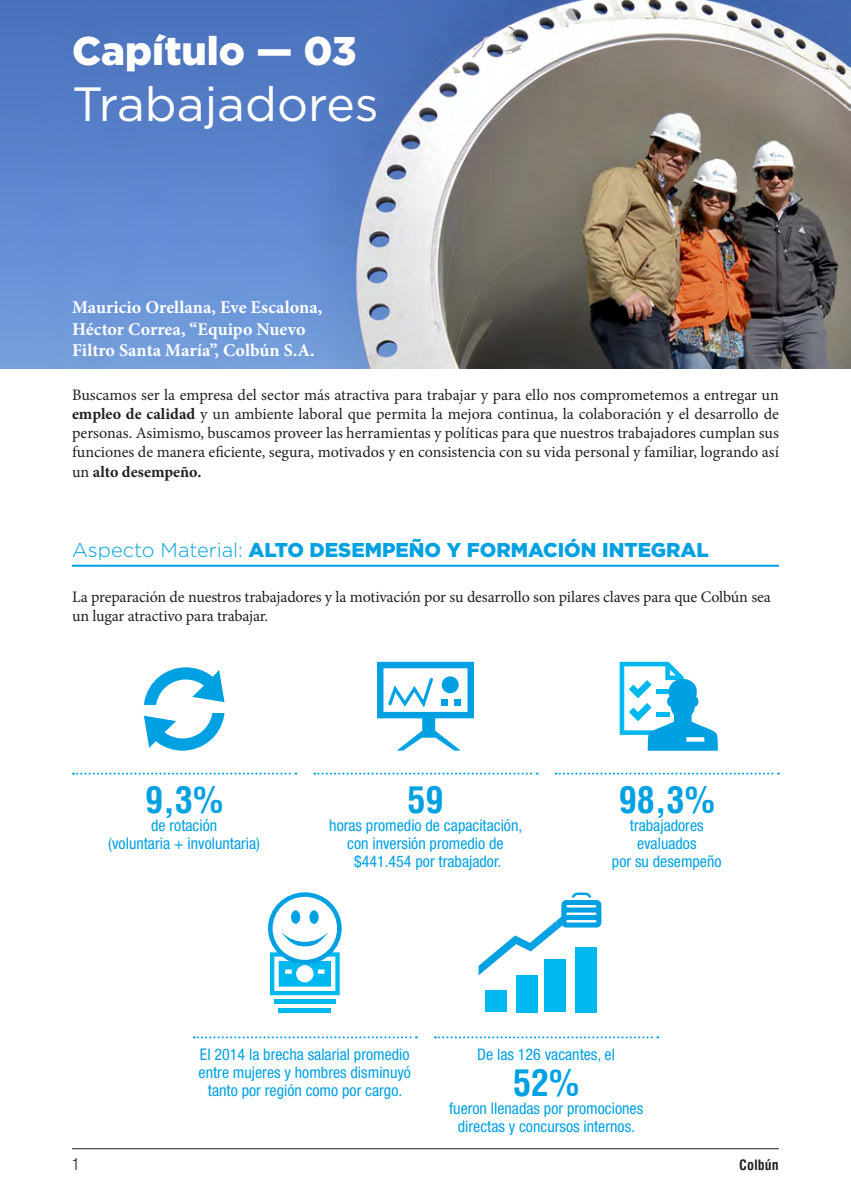
<style>
.page{position:relative;width:851px;height:1191px;background:#fff}
.page>*{position:absolute;margin:0;border:0;box-sizing:border-box;transform-origin:0 0}
.t1{font:48px "Gotham";color:#fff}
.t2{font:900 40px "Gotham";color:#fff}
.Num_iconos_OK{font:700 condensed 36px "Helvetica LT Std";color:#00a1e3}
.titulo{font:900 20px "Gotham";color:#00a1e3}
.Subtitulo_2{font:700 18px/21.6px "Minion Pro";color:#fff}
.Texto{font:16px/19.2px "Minion Pro";letter-spacing:-.01em;color:#231f20}
.TXT_iconos_OK{font:condensed 16px/18px "Helvetica Neue LT Std";color:#00a1e3;text-align:center}
.t3{font:300 condensed 16px "Helvetica LT Std";color:#231f20}
.t4{font:700 condensed 14px "Helvetica LT Std";color:#231f20}
.s1{font-weight:700}
.s2{font-weight:300}
</style>
<div class="page">
<img style="left:0;top:0;width:850px;height:368px">
<hr style="left:72px;top:565px;width:706px;height:2px;background:#00a1e3">
<svg style="left:73px;top:772px;width:223px;height:2px"></svg>
<svg style="left:314px;top:772px;width:223px;height:2px"></svg>
<svg style="left:194px;top:1036px;width:223px;height:2px"></svg>
<svg style="left:555px;top:772px;width:223px;height:2px"></svg>
<svg style="left:435px;top:1036px;width:223px;height:2px"></svg>
<svg style="left:144px;top:667px;width:80px;height:38px"></svg>
<svg style="left:144px;top:713px;width:80px;height:37px"></svg>
<svg style="left:377px;top:662px;width:97px;height:88px"></svg>
<div style="left:441px;top:676px;width:17px;height:17px;background:#00a1e3;border-radius:50%"></div>
<div style="left:441px;top:699px;width:7px;height:6px;background:#00a1e3"></div>
<div style="left:454px;top:699px;width:7px;height:6px;background:#00a1e3"></div>
<hr style="left:274px;top:999px;width:61px;height:4px;background:#00b8f0">
<hr style="left:278px;top:1008px;width:53px;height:4px;background:#00b8f0">
<svg style="left:268px;top:892px;width:73px;height:103px"></svg>
<div style="left:291px;top:910px;width:9px;height:14px;background:#00a1e3;border-radius:50%"></div>
<div style="left:309px;top:910px;width:9px;height:14px;background:#00a1e3;border-radius:50%"></div>
<div style="left:485px;top:990px;width:21px;height:22px;background:#00b8f0"></div>
<div style="left:516px;top:975px;width:21px;height:37px;background:#00b8f0"></div>
<div style="left:544px;top:959px;width:21px;height:53px;background:#00b8f0"></div>
<div style="left:575px;top:947px;width:22px;height:65px;background:#00b8f0"></div>
<svg style="left:478px;top:892px;width:123px;height:83px"></svg>
<svg style="left:619px;top:662px;width:99px;height:88px"></svg>
<hr style="left:72px;top:1148px;width:706px;height:1px;background:#231f20">
<p class="t2" style="left:72px;top:23px;width:286px">Capítulo — 03</p>
<p class="t1" style="left:72px;top:73px;width:308px">Trabajadores</p>
<p class="Subtitulo_2" style="left:72px;top:296px;width:252px">Mauricio Orellana, Eve Escalona,<br>Héctor Correa, “Equipo Nuevo<br>Filtro Santa María”, Colbún S.A.</p>
<p class="Texto" style="left:72px;top:385px;width:708px;text-align:justify">Buscamos ser la empresa del sector más atractiva para trabajar y para ello nos comprometemos a entregar un <span class="s1">empleo de calidad</span> y un ambiente laboral que permita la mejora continua, la colaboración y el desarrollo de personas. Asimismo, buscamos proveer las herramientas y políticas para que nuestros trabajadores cumplan sus funciones de manera eficiente, segura, motivados y en consistencia con su vida personal y familiar, logrando así un <span class="s1">alto desempeño.</span></p>
<p class="titulo" style="left:72px;top:536px;width:638px"><span class="s2">Aspecto Material:</span> ALTO DESEMPEÑO Y FORMACIÓN INTEGRAL</p>
<p class="Texto" style="left:72px;top:587px;width:700px">La preparación de nuestros trabajadores y la motivación por su desarrollo son pilares claves para que Colbún sea un lugar atractivo para trabajar.</p>
<p class="Num_iconos_OK" style="left:145px;top:777px;width:79px">9,3%</p>
<p class="TXT_iconos_OK" style="left:151px;top:816px;width:68px">de rotación</p>
<p class="TXT_iconos_OK" style="left:108px;top:834px;width:153px">(voluntaria + involuntaria)</p>
<p class="Num_iconos_OK" style="left:407px;top:777px;width:37px">59</p>
<p class="TXT_iconos_OK" style="left:329px;top:816px;width:194px">horas promedio de capacitación,</p>
<p class="TXT_iconos_OK" style="left:347px;top:834px;width:158px">con inversión promedio de</p>
<p class="TXT_iconos_OK" style="left:354px;top:852px;width:149px">$441.454 por trabajador.</p>
<p class="Num_iconos_OK" style="left:618px;top:777px;width:97px">98,3%</p>
<p class="TXT_iconos_OK" style="left:629px;top:816px;width:75px">trabajadores</p>
<p class="TXT_iconos_OK" style="left:637px;top:834px;width:61px">evaluados</p>
<p class="TXT_iconos_OK" style="left:612px;top:852px;width:111px">por su desempeño</p>
<p class="TXT_iconos_OK" style="left:198px;top:1045px;width:214px">El 2014 la brecha salarial promedio entre mujeres y hombres disminuyó tanto por región como por cargo.</p>
<p class="TXT_iconos_OK" style="left:477px;top:1045px;width:139px">De las 126 vacantes, el</p>
<p class="Num_iconos_OK" style="left:513px;top:1060px;width:67px">52%</p>
<p class="TXT_iconos_OK" style="left:449px;top:1099px;width:195px">fueron llenadas por promociones directas y concursos internos.</p>
<p class="t3" style="left:72px;top:1154px;width:9px">1</p>
<p class="t4" style="left:739px;top:1156px;width:41px">Colbún</p>
</div>
